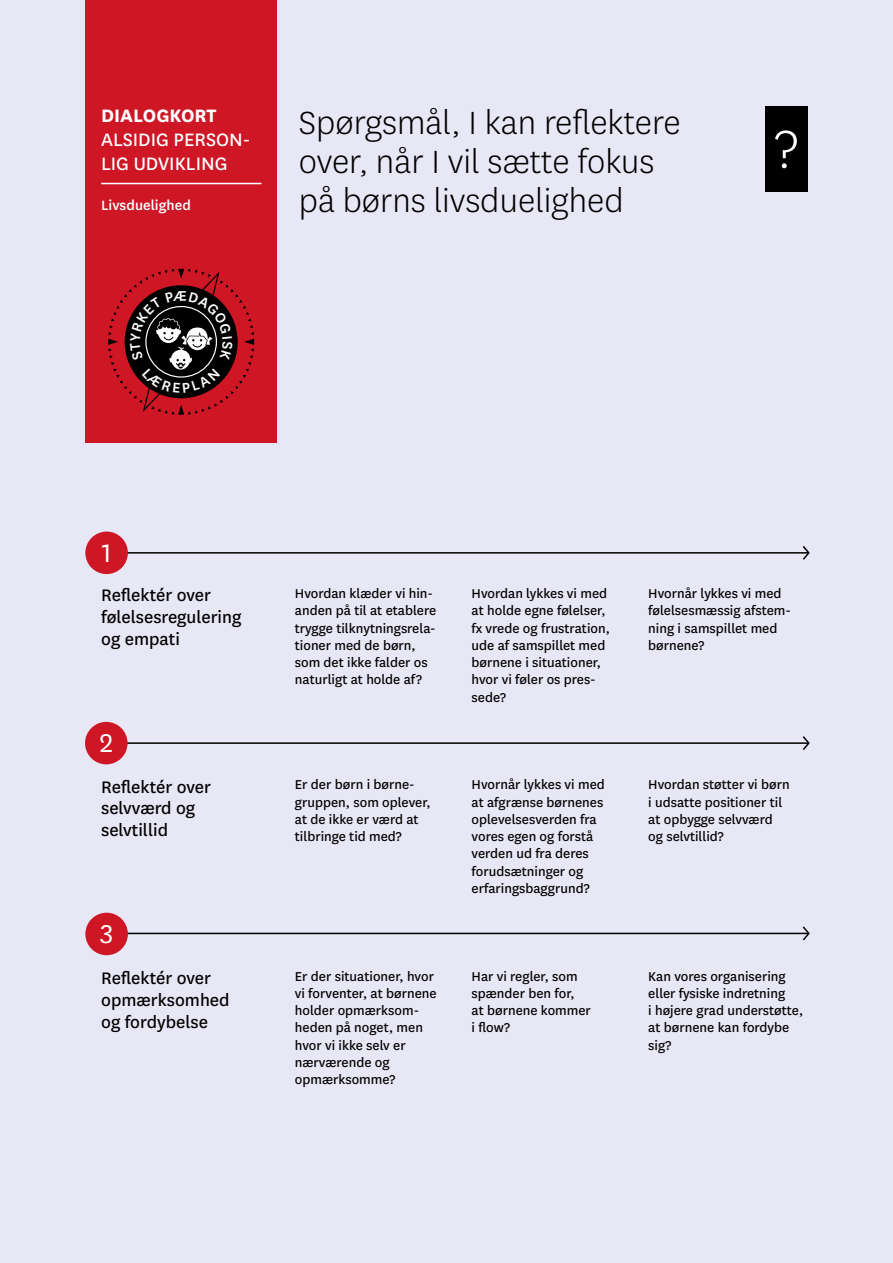
<style>
.page{position:relative;width:893px;height:1263px;background:#e7e7f5}
.page>*{position:absolute;margin:0;border:0;box-sizing:border-box;transform-origin:0 0}
.t1{font:300 63px "National";color:#fff}
.Forside_Type{font:300 37.5px/39px "National";color:#000}
.Tal_icirkel{font:30px "National";color:#fff}
.Forside_SPL_header{font:21px/24px "National";color:#fff}
.Reflekssionsspørgsmå{font:19.5px/21.8px "National";color:#000}
._02_Lille_overskrift{font:500 15.75px "National";letter-spacing:.005em;color:#fff}
.box_tekst{font:15px/17.2px "National";color:#000}
.s1{font-weight:700}
</style>
<div class="page">
<div style="left:85px;top:0;width:191px;height:442px;background:#ce1625"></div>
<hr style="left:108px;top:552px;width:700px;height:2px;background:#000">
<svg style="left:801px;top:546px;width:9px;height:14px"></svg>
<div style="left:85px;top:531px;width:43px;height:43px;background:#ce1625;border-radius:50%"></div>
<hr style="left:95px;top:742px;width:713px;height:2px;background:#000">
<svg style="left:801px;top:736px;width:9px;height:14px"></svg>
<div style="left:85px;top:722px;width:43px;height:42px;background:#ce1625;border-radius:50%"></div>
<hr style="left:108px;top:933px;width:700px;height:1px;background:#000">
<svg style="left:801px;top:926px;width:9px;height:15px"></svg>
<div style="left:85px;top:913px;width:43px;height:42px;background:#ce1625;border-radius:50%"></div>
<hr style="left:101px;top:183px;width:160px;height:1px;background:#fff">
<div style="left:765px;top:106px;width:43px;height:85px;background:#000"></div>
<svg style="left:108px;top:269px;width:146px;height:146px"></svg>
<p class="Forside_SPL_header" style="left:101px;top:103px;width:151px"><span class="s1">DIALOGKORT<br></span>ALSIDIG PERSON-<br>LIG UDVIKLING</p>
<p class="_02_Lille_overskrift" style="left:101px;top:194px;width:91px">Livsduelighed</p>
<p class="Forside_Type" style="left:299px;top:102px;width:383px">Spørgsmål, I kan reflektere over, når I vil sætte fokus</p>
<p class="Forside_Type" style="left:299px;top:180px;width:326px">på børns livsduelighed</p>
<p class="t1" style="left:774px;top:110px;width:26px">?</p>
<p class="Tal_icirkel" style="left:102px;top:533px;width:11px">1</p>
<p class="Reflekssionsspørgsmå" style="left:101px;top:584px;width:142px">Reflektér over følelsesregulering og empati</p>
<p class="box_tekst" style="left:295px;top:584px;width:143px">Hvordan klæder vi hin&shy;anden på til at etablere trygge tilknytningsrela&shy;tioner med de børn, som det ikke falder os naturligt at holde af?</p>
<p class="box_tekst" style="left:472px;top:584px;width:140px">Hvordan lykkes vi med at holde egne følelser, fx vrede og frustration, ude af samspillet med børnene i situationer, hvor vi føler os pres&shy;sede?</p>
<p class="box_tekst" style="left:648px;top:584px;width:144px">Hvornår lykkes vi med følelsesmæssig afstem&shy;ning i samspillet med børnene?</p>
<p class="Tal_icirkel" style="left:100px;top:723px;width:15px">2</p>
<p class="Reflekssionsspørgsmå" style="left:101px;top:775px;width:112px">Reflektér over selvværd og selvtillid</p>
<p class="box_tekst" style="left:295px;top:775px;width:137px">Er der børn i børne&shy;gruppen, som oplever, at de ikke er værd at tilbringe tid med?</p>
<p class="box_tekst" style="left:472px;top:775px;width:135px">Hvornår lykkes vi med at afgrænse børnenes oplevelsesverden fra vores egen og forstå verden ud fra deres forudsætninger og erfaringsbaggrund?</p>
<p class="box_tekst" style="left:648px;top:775px;width:143px">Hvordan støtter vi børn i udsatte positioner til at opbygge selvværd og selvtillid?</p>
<p class="Tal_icirkel" style="left:100px;top:914px;width:14px">3</p>
<p class="Reflekssionsspørgsmå" style="left:101px;top:966px;width:130px">Reflektér over opmærksomhed og fordybelse</p>
<p class="box_tekst" style="left:295px;top:967px;width:143px">Er der situationer, hvor vi forventer, at børnene holder opmærksom&shy;heden på noget, men hvor vi ikke selv er nærværende og opmærksomme?</p>
<p class="box_tekst" style="left:472px;top:967px;width:121px">Har vi regler, som spænder ben for,<br>at børnene kommer i flow?</p>
<p class="box_tekst" style="left:648px;top:967px;width:156px">Kan vores organisering eller fysiske indretning<br>i højere grad understøtte, at børnene kan fordybe sig?</p>
</div>
